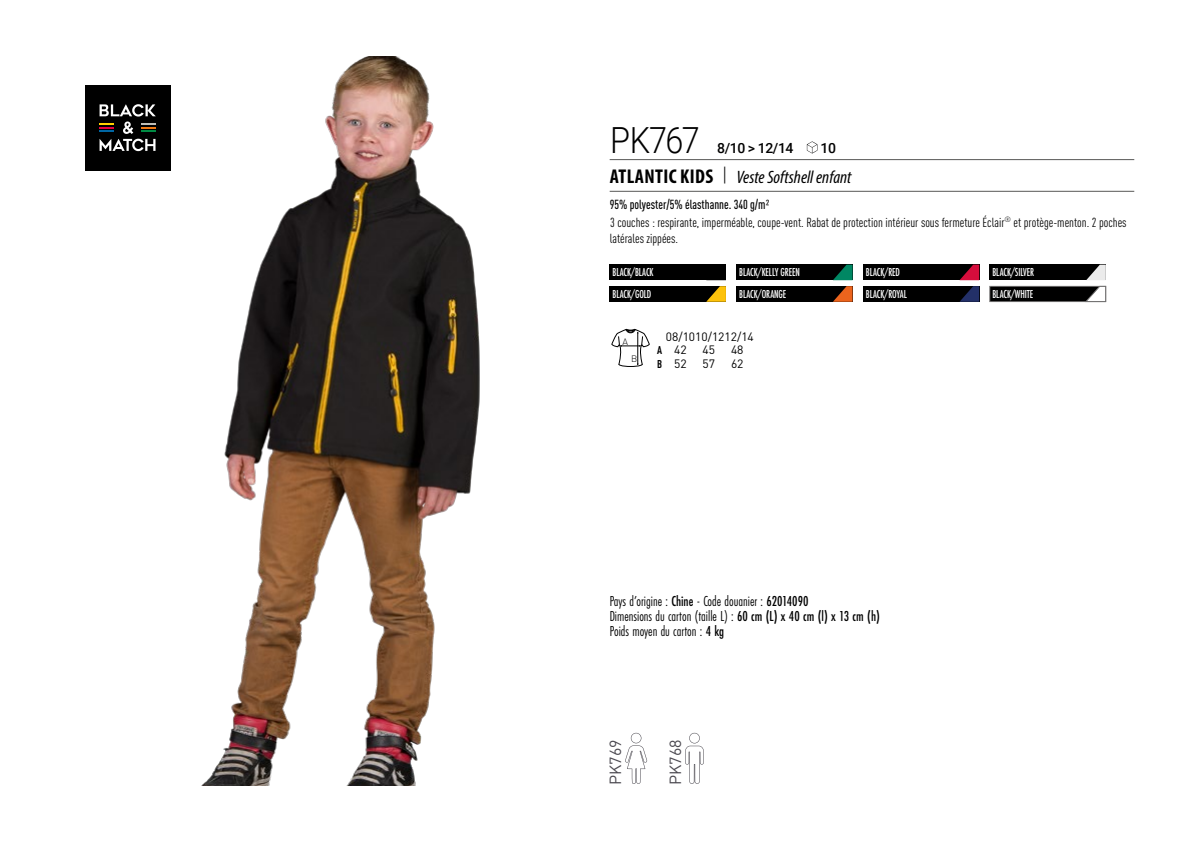
<style>
.page{position:relative;width:1191px;height:842px;background:#fff}
.page>*{position:absolute;margin:0;border:0;box-sizing:border-box;transform-origin:0 0}
.t1{font:300 36px "Roboto";letter-spacing:-.04em;color:#000;scale:.9 1}
.t2{font:italic 18px "Myriad Variable Concept";color:#000}
.t3{font:16px "DIN Pro";color:#4b4950}
.t4{font:15px "Futura PT Cond";color:#000;scale:.95 1}
.t5{font:500 14px "Roboto";letter-spacing:-.03em;color:#000}
.t6{font:condensed 13px/16px "DIN Pro";color:#000}
.grammage_2020{font:500 condensed 13px "DIN Pro";color:#000;scale:.95 1}
.Coloris_nuancier_blanc{font:500 12px "Futura PT Cond";letter-spacing:-.01em;color:#fff;scale:.9 1}
._88_tailles_tab_maigre_2016{font:12px/13.6px "DIN Pro";color:#000}
.Coloris_nuancier{font:500 12px "Futura PT Cond";letter-spacing:-.01em;color:#fff;scale:.9 1}
.t7{font:300 9.2px "DIN";color:#000}
.s1{font-family:"Myriad Pro";font-weight:700;font-style:normal;font-stretch:condensed;font-size:20px}
.s2{font-family:"Roboto Condensed";font-weight:300;font-style:normal;font-size:20px}
.s3{font-weight:700;font-stretch:condensed;font-size:11.2px}
.s4{font-weight:500}
</style>
<div class="page">
<img style="left:85px;top:57px;width:395px;height:728px">
<div style="left:85px;top:85px;width:85px;height:85px;background:#000"></div>
<svg style="left:100px;top:104px;width:56px;height:47px"></svg>
<div style="left:609px;top:265px;width:117px;height:15px;background:#000"></div>
<div style="left:609px;top:286px;width:117px;height:16px;background:#000"></div>
<svg style="left:706px;top:286px;width:20px;height:16px"></svg>
<div style="left:736px;top:265px;width:116px;height:15px;background:#000"></div>
<svg style="left:833px;top:265px;width:19px;height:15px"></svg>
<div style="left:736px;top:286px;width:116px;height:16px;background:#000"></div>
<svg style="left:833px;top:286px;width:19px;height:16px"></svg>
<div style="left:863px;top:265px;width:116px;height:15px;background:#000"></div>
<svg style="left:960px;top:265px;width:19px;height:15px"></svg>
<div style="left:863px;top:286px;width:116px;height:16px;background:#000"></div>
<svg style="left:959px;top:286px;width:20px;height:16px"></svg>
<div style="left:989px;top:265px;width:116px;height:15px;background:#000"></div>
<svg style="left:1086px;top:265px;width:19px;height:15px"></svg>
<div style="left:989px;top:286px;width:116px;height:16px;background:#000"></div>
<div style="left:989px;top:286px;width:116px;height:16px;border:1px solid #706f6f"></div>
<svg style="left:1085px;top:286px;width:21px;height:16px"></svg>
<svg style="left:611px;top:329px;width:38px;height:38px"></svg>
<svg style="left:625px;top:733px;width:22px;height:51px"></svg>
<svg style="left:685px;top:733px;width:18px;height:51px"></svg>
<hr style="left:609px;top:159px;width:525px;height:1px;background:#575756">
<hr style="left:609px;top:191px;width:525px;height:1px;background:#575756">
<svg style="left:807px;top:141px;width:10px;height:13px"></svg>
<p class="t1" style="left:610px;top:115px;width:101px">PK767</p>
<p class="t5" style="left:717px;top:138px;width:78px">8/10 &gt; 12/14</p>
<p class="t5" style="left:820px;top:138px;width:17px">10</p>
<p class="t2" style="left:610px;top:166px;width:243px"><span class="s1">ATLANTIC KIDS</span> <span class="s2">|</span> Veste Softshell enfant</p>
<p class="grammage_2020" style="left:609px;top:194px;width:170px">95% polyester/5% élasthanne. 340 g/m2</p>
<p class="t6" style="left:609px;top:213px;width:518px">3 couches : respirante, imperméable, coupe-vent. Rabat de protection intérieur sous fermeture Éclair<sup>®</sup> et protège-menton. 2 poches latérales zippées.</p>
<p class="Coloris_nuancier_blanc" style="left:612px;top:265px;width:47px">BLACK/BLACK</p>
<p class="Coloris_nuancier_blanc" style="left:612px;top:287px;width:45px">BLACK/GOLD</p>
<p class="Coloris_nuancier_blanc" style="left:739px;top:265px;width:69px">BLACK/KELLY GREEN</p>
<p class="Coloris_nuancier_blanc" style="left:739px;top:287px;width:54px">BLACK/ORANGE</p>
<p class="t7" style="left:622px;top:336px;width:7px">A</p>
<p class="t7" style="left:631px;top:353px;width:8px">B</p>
<p class="_88_tailles_tab_maigre_2016" style="left:657px;top:328px;width:98px;text-indent:9px">08/1010/1212/14<br><span class="s3">A</span> 42</p>
<p class="_88_tailles_tab_maigre_2016" style="left:702px;top:342px;width:14px">45</p>
<p class="_88_tailles_tab_maigre_2016" style="left:731px;top:342px;width:14px">48</p>
<p class="_88_tailles_tab_maigre_2016" style="left:657px;top:355px;width:31px"><span class="s3">B</span> 52</p>
<p class="_88_tailles_tab_maigre_2016" style="left:702px;top:355px;width:14px">57</p>
<p class="_88_tailles_tab_maigre_2016" style="left:731px;top:355px;width:14px">62</p>
<p class="Coloris_nuancier_blanc" style="left:866px;top:265px;width:40px">BLACK/RED</p>
<p class="Coloris_nuancier_blanc" style="left:866px;top:287px;width:47px">BLACK/ROYAL</p>
<p class="Coloris_nuancier_blanc" style="left:992px;top:265px;width:48px">BLACK/SILVER</p>
<p class="Coloris_nuancier" style="left:992px;top:287px;width:47px">BLACK/WHITE</p>
<p class="t4" style="left:609px;top:592px;width:211px">Pays d’origine : <span class="s4">Chine</span> - Code douanier : <span class="s4">62014090</span></p>
<p class="t4" style="left:609px;top:607px;width:286px">Dimensions du carton (taille L) : <span class="s4">60 cm (L) x 40 cm (l) x 13 cm (h)</span></p>
<p class="t4" style="left:609px;top:622px;width:122px">Poids moyen du carton : <span class="s4">4 kg</span></p>
<p class="t3" style="left:602px;top:785px;width:47px;rotate:-90deg">PK769</p>
<p class="t3" style="left:663px;top:785px;width:47px;rotate:-90deg">PK768</p>
</div>
